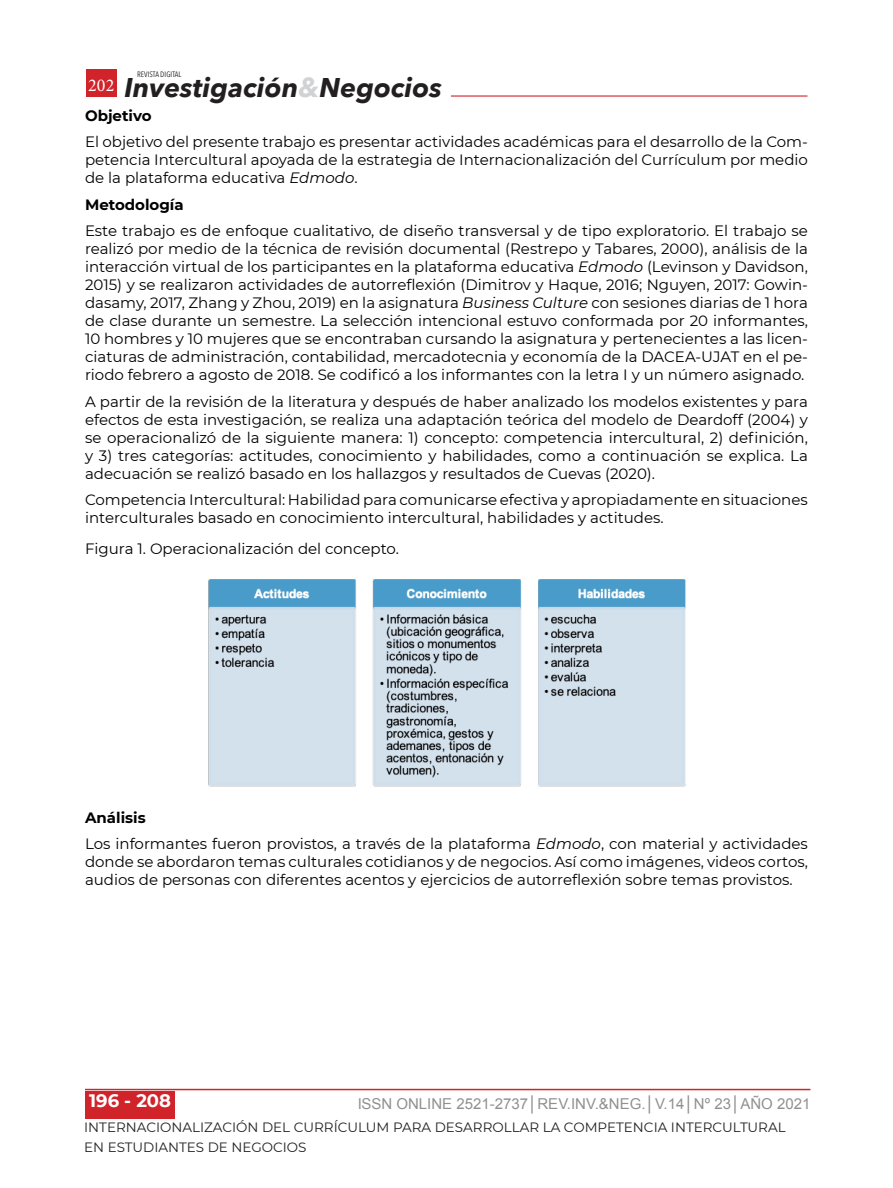
<style>
.page{position:relative;width:893px;height:1188px;background:#fff}
.page>*{position:absolute;margin:0;border:0;box-sizing:border-box;transform-origin:0 0}
.t1{font:italic 700 27px "Avenir Next";color:#231f20}
.t2{font:700 18px "Montserrat";color:#fff}
.Cuerpo_A{font:15px/18px "Montserrat";color:#000;text-align:justify}
.Cuerpo_A_A{font:15px/18px "Montserrat";color:#000;text-align:justify}
.t3{font:15px "Arial";color:#231f20}
.Estilo_de_tabla_1_A{font:15px "Montserrat";color:#000}
.Cuerpo_A-2{font:700 15px "Montserrat";color:#000}
.Cuerpo_A_A-2{font:700 15px "Montserrat";color:#000}
.t4{font:13.5px/20.2px "Montserrat";color:#231f20}
.t5{font:7.8px "Avenir Next Condensed";color:#231f20}
.s1{color:#d1d2d4}
.s2{font-style:italic}
</style>
<div class="page">
<hr style="left:451px;top:95px;width:356px;height:2px;background:#d1232a">
<div style="left:86px;top:69px;width:30px;height:28px;background:#d1232a"></div>
<hr style="left:85px;top:1089px;width:725px;height:1px;background:#d1232a">
<div style="left:85px;top:1091px;width:89px;height:28px;background:#d1232a"></div>
<img style="left:208px;top:579px;width:477px;height:208px">
<p class="t5" style="left:137px;top:68px;width:46px">REVISTA DIGITAL</p>
<h1 class="t1" style="left:88px;top:64px;width:355px"><sup>202</sup> Investigación<span class="s1">&amp;</span>Negocios</h1>
<p class="Cuerpo_A-2" style="left:85px;top:105px;width:68px">Objetivo</p>
<p class="Cuerpo_A" style="left:85px;top:132px;width:724px">El objetivo del presente trabajo es presentar actividades académicas para el desarrollo de la Com&shy;petencia Intercultural apoyada de la estrategia de Internacionalización del Currículum por medio de la plataforma educativa <span class="s2">Edmodo</span>.</p>
<p class="Cuerpo_A-2" style="left:85px;top:194px;width:100px">Metodología</p>
<p class="Cuerpo_A" style="left:85px;top:221px;width:724px">Este trabajo es de enfoque cualitativo, de diseño transversal y de tipo exploratorio. El trabajo se realizó por medio de la técnica de revisión documental (Restrepo y Tabares, 2000), análisis de la interacción virtual de los participantes en la plataforma educativa <span class="s2">Edmodo</span> (Levinson y Davidson, 2015) y se realizaron actividades de autorreflexión (Dimitrov y Haque, 2016; Nguyen, 2017: Gowin&shy;dasamy, 2017, Zhang y Zhou, 2019) en la asignatura <span class="s2">Business Culture</span> con sesiones diarias de 1 hora de clase durante un semestre. La selección intencional estuvo conformada por 20 informantes, 10 hombres y 10 mujeres que se encontraban cursando la asignatura y pertenecientes a las licen&shy;ciaturas de administración, contabilidad, mercadotecnia y economía de la DACEA-UJAT en el pe&shy;riodo febrero a agosto de 2018. Se codificó a los informantes con la letra I y un número asignado.</p>
<p class="Cuerpo_A_A" style="left:85px;top:392px;width:724px">A partir de la revisión de la literatura y después de haber analizado los modelos existentes y para efectos de esta investigación, se realiza una adaptación teórica del modelo de Deardoff (2004) y se operacionalizó de la siguiente manera: 1) concepto: competencia intercultural, 2) definición, y 3) tres categorías: actitudes, conocimiento y habilidades, como a continuación se explica. La adecuación se realizó basado en los hallazgos y resultados de Cuevas (2020).</p>
<p class="Cuerpo_A_A" style="left:85px;top:490px;width:724px">Competencia Intercultural: Habilidad para comunicarse efectiva y apropiadamente en situaciones interculturales basado en conocimiento intercultural, habilidades y actitudes.</p>
<p class="Estilo_de_tabla_1_A" style="left:85px;top:539px;width:315px">Figura 1. Operacionalización del concepto.</p>
<p class="Cuerpo_A_A-2" style="left:85px;top:807px;width:62px">Análisis</p>
<p class="Cuerpo_A_A" style="left:85px;top:835px;width:724px">Los informantes fueron provistos, a través de la plataforma <span class="s2">Edmodo</span>, con material y actividades donde se abordaron temas culturales cotidianos y de negocios. Así como imágenes, videos cortos, audios de personas con diferentes acentos y ejercicios de autorreflexión sobre temas provistos.</p>
<p class="t2" style="left:89px;top:1088px;width:83px">196 - 208</p>
<p class="t3" style="left:357px;top:1094px;width:455px">ISSN ONLINE 2521-2737│REV.INV.&amp;NEG.│V.14│Nº 23│AÑO 2021</p>
<p class="t4" style="left:84px;top:1116px;width:703px">INTERNACIONALIZACIÓN DEL CURRÍCULUM PARA DESARROLLAR LA COMPETENCIA INTERCULTURAL<br>EN ESTUDIANTES DE NEGOCIOS</p>
</div>
